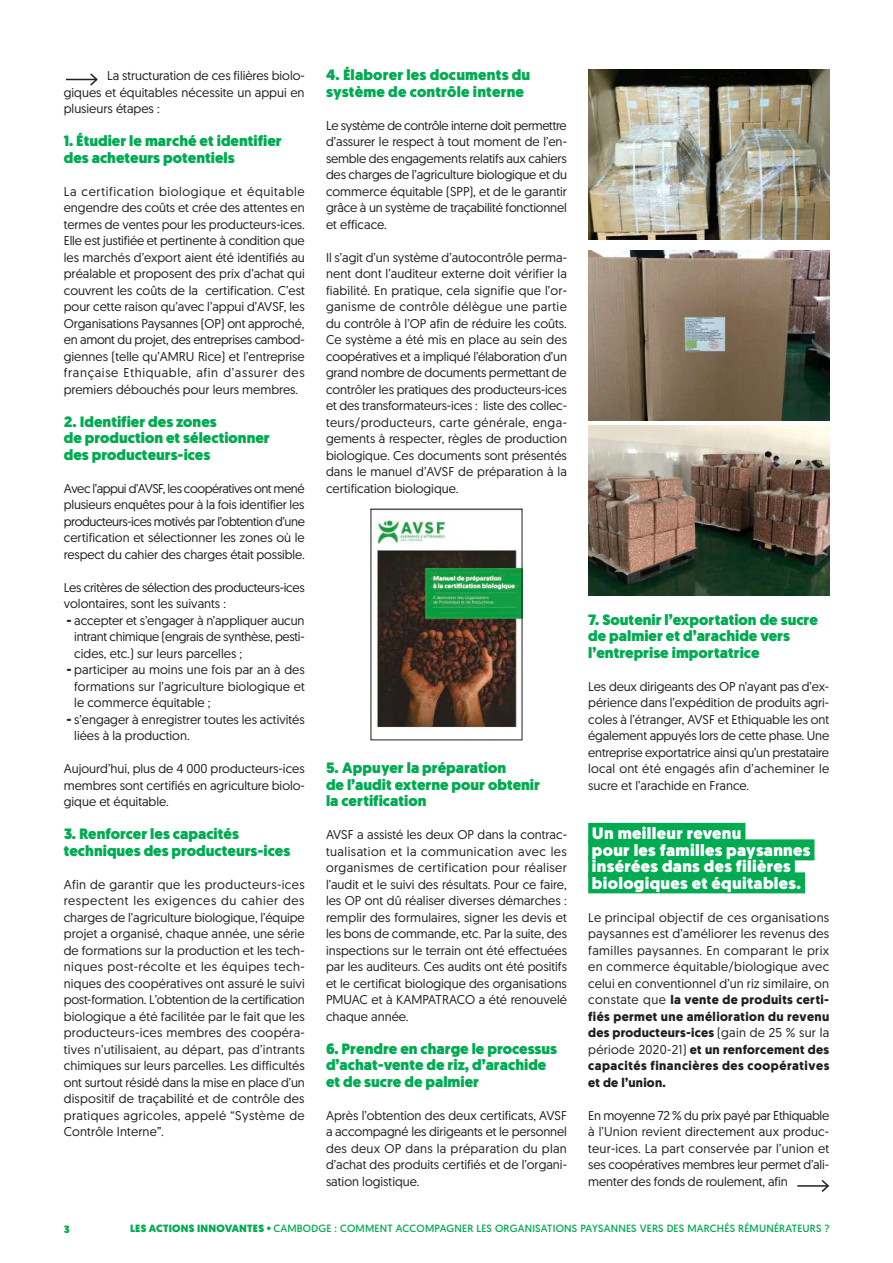
<style>
.page{position:relative;width:893px;height:1263px;background:#fff}
.page>*{position:absolute;margin:0;border:0;box-sizing:border-box;transform-origin:0 0}
.t1{font:900 16.5px/16.5px "Geomanist";letter-spacing:.02em;color:#fff}
.t2{font:900 15px/16.5px "Geomanist";color:#00ab51}
.t3{font:12.75px/16.5px "Geomanist";color:#231f20;text-align:justify}
.t4{font:12.75px/16.5px "Geomanist";letter-spacing:-.02em;color:#231f20}
.t5{font:10.5px "Geomanist";letter-spacing:.02em;color:#00ab51}
.t6{font:900 10.5px "Geomanist";color:#00ab51}
.s1{font-weight:700;font-size:13.5px}
.s2{font-weight:700}
.s3{font-weight:900}
</style>
<div class="page">
<img style="left:588px;top:70px;width:241px;height:170px">
<img style="left:588px;top:425px;width:241px;height:171px">
<img style="left:588px;top:251px;width:241px;height:170px">
<hr style="left:797px;top:1185px;width:31px;height:2px;background:#231f20">
<svg style="left:820px;top:1180px;width:9px;height:12px"></svg>
<img style="left:375px;top:520px;width:145px;height:208px">
<div style="left:588px;top:823px;width:157px;height:21px;background:#00ab51"></div>
<div style="left:588px;top:839px;width:226px;height:21px;background:#00ab51"></div>
<div style="left:588px;top:856px;width:207px;height:21px;background:#00ab51"></div>
<div style="left:588px;top:872px;width:217px;height:21px;background:#00ab51"></div>
<hr style="left:66px;top:79px;width:31px;height:1px;background:#231f20">
<svg style="left:89px;top:73px;width:9px;height:13px"></svg>
<p class="t3" style="left:64px;top:67px;width:242px;text-indent:43px">La structuration de ces filières biolo&shy;giques et équitables nécessite un appui en plusieurs étapes :</p>
<p class="t2" style="left:64px;top:133px;width:219px">1. Étudier le marché et identifier des acheteurs potentiels</p>
<p class="t3" style="left:64px;top:183px;width:243px">La certification biologique et équitable engendre des coûts et crée des attentes en termes de ventes pour les producteurs-ices.<br>Elle est justifiée et pertinente à condition que les marchés d’export aient été identifiés au préalable et proposent des prix d’achat qui couvrent les coûts de la certification. C’est pour cette raison qu’avec l’appui d’AVSF, les Organisations Paysannes (OP) ont approché, en amont du projet, des entreprises cambod&shy;giennes (telle qu’AMRU Rice) et l’entreprise française Ethiquable, afin d’assurer des premiers débouchés pour leurs membres.</p>
<p class="t2" style="left:64px;top:413px;width:207px">2. Identifier des zones<br>de production et sélectionner des producteurs-ices</p>
<p class="t3" style="left:64px;top:480px;width:243px">Avec l’appui d’AVSF, les coopératives ont mené plusieurs enquêtes pour à la fois identifier les producteurs-ices motivés par l’obtention d’une certification et sélectionner les zones où le respect du cahier des charges était possible.</p>
<p class="t4" style="left:64px;top:579px;width:242px">Les critères de sélection des producteurs-ices volontaires, sont les suivants :</p>
<p class="t3" style="left:74px;top:612px;width:232px;text-indent:-8px"><span class="s1">-</span> accepter et s’engager à n’appliquer aucun intrant chimique (engrais de synthèse, pesti&shy;cides, etc.) sur leurs parcelles ;</p>
<p class="t3" style="left:74px;top:661px;width:232px;text-indent:-8px"><span class="s1">-</span> participer au moins une fois par an à des formations sur l’agriculture biologique et le commerce équitable ;</p>
<p class="t3" style="left:74px;top:711px;width:232px;text-indent:-8px"><span class="s1">-</span> s’engager à enregistrer toutes les activités liées à la production.</p>
<p class="t3" style="left:64px;top:760px;width:242px">Aujourd’hui, plus de 4 000 producteurs-ices membres sont certifiés en agriculture biolo&shy;gique et équitable.</p>
<p class="t2" style="left:64px;top:826px;width:228px">3. Renforcer les capacités techniques des producteurs-ices</p>
<p class="t3" style="left:64px;top:876px;width:243px">Afin de garantir que les producteurs-ices respectent les exigences du cahier des charges de l’agriculture biologique, l’équipe projet a organisé, chaque année, une série de formations sur la production et les tech&shy;niques post-récolte et les équipes tech&shy;niques des coopératives ont assuré le suivi post-formation. L’obtention de la certification biologique a été facilitée par le fait que les producteurs-ices membres des coopéra&shy;tives n’utilisaient, au départ, pas d’intrants chimiques sur leurs parcelles. Les difficultés ont surtout résidé dans la mise en place d’un dispositif de traçabilité et de contrôle des pratiques agricoles, appelé “Système de Contrôle Interne”.</p>
<p class="t2" style="left:326px;top:67px;width:206px">4. Élaborer les documents du système de contrôle interne</p>
<p class="t3" style="left:326px;top:117px;width:242px">Le système de contrôle interne doit permettre d’assurer le respect à tout moment de l’en&shy;semble des engagements relatifs aux cahiers des charges de l’agriculture biologique et du commerce équitable (SPP), et de le garantir grâce à un système de traçabilité fonctionnel et efficace.</p>
<p class="t3" style="left:326px;top:249px;width:243px">Il s’agit d’un système d’autocontrôle perma&shy;nent dont l’auditeur externe doit vérifier la fiabilité. En pratique, cela signifie que l’or&shy;ganisme de contrôle délègue une partie du contrôle à l’OP afin de réduire les coûts.<br>Ce système a été mis en place au sein des coopératives et a impliqué l’élaboration d’un grand nombre de documents permettant de contrôler les pratiques des producteurs-ices et des transformateurs-ices : liste des collec&shy;teurs/producteurs, carte générale, enga&shy;gements à respecter, règles de production biologique. Ces documents sont présentés dans le manuel d’AVSF de préparation à la certification biologique.</p>
<p class="t2" style="left:326px;top:760px;width:216px">5. Appuyer la préparation<br>de l’audit externe pour obtenir la certification</p>
<p class="t3" style="left:326px;top:826px;width:243px">AVSF a assisté les deux OP dans la contrac&shy;tualisation et la communication avec les organismes de certification pour réaliser l’audit et le suivi des résultats. Pour ce faire, les OP ont dû réaliser diverses démarches : remplir des formulaires, signer les devis et les bons de commande, etc. Par la suite, des inspections sur le terrain ont été effectuées par les auditeurs. Ces audits ont été positifs et le certificat biologique des organisations PMUAC et à KAMPATRACO a été renouvelé chaque année.</p>
<p class="t2" style="left:326px;top:1040px;width:233px">6. Prendre en charge le processus d’achat-vente de riz, d’arachide et de sucre de palmier</p>
<p class="t3" style="left:326px;top:1107px;width:242px">Après l’obtention des deux certificats, AVSF a accompagné les dirigeants et le personnel des deux OP dans la préparation du plan d’achat des produits certifiés et de l’organi&shy;sation logistique.</p>
<p class="t2" style="left:588px;top:611px;width:231px">7. Soutenir l’exportation de sucre de palmier et d’arachide vers l’entreprise importatrice</p>
<p class="t3" style="left:588px;top:678px;width:243px">Les deux dirigeants des OP n’ayant pas d’ex&shy;périence dans l’expédition de produits agri&shy;coles à l’étranger, AVSF et Ethiquable les ont également appuyés lors de cette phase. Une entreprise exportatrice ainsi qu’un prestataire local ont été engagés afin d’acheminer le sucre et l’arachide en France.</p>
<p class="t1" style="left:592px;top:825px;width:220px">Un meilleur revenu<br>pour les familles paysannes insérées dans des filières biologiques et équitables.</p>
<p class="t3" style="left:588px;top:909px;width:243px">Le principal objectif de ces organisations paysannes est d’améliorer les revenus des familles paysannes. En comparant le prix en commerce équitable/biologique avec celui en conventionnel d’un riz similaire, on constate que <span class="s2">la vente de produits certi&shy;fiés permet une amélioration du revenu des producteurs-ices</span> (gain de 25 % sur la période 2020-21) <span class="s2">et un renforcement des capacités financières des coopératives et de l’union.</span></p>
<p class="t3" style="left:588px;top:1107px;width:243px">En moyenne 72 % du prix payé par Ethiquable à l’Union revient directement aux produc&shy;teur-ices. La part conservée par l’union et ses coopératives membres leur permet d’ali&shy;menter des fonds de roulement, afin</p>
<p class="t6" style="left:64px;top:1222px;width:7px">3</p>
<p class="t5" style="left:130px;top:1222px;width:701px"><span class="s3">LES ACTIONS INNOVANTES •</span> CAMBODGE : COMMENT ACCOMPAGNER LES ORGANISATIONS PAYSANNES VERS DES MARCHÉS RÉMUNÉRATEURS ?</p>
</div>
